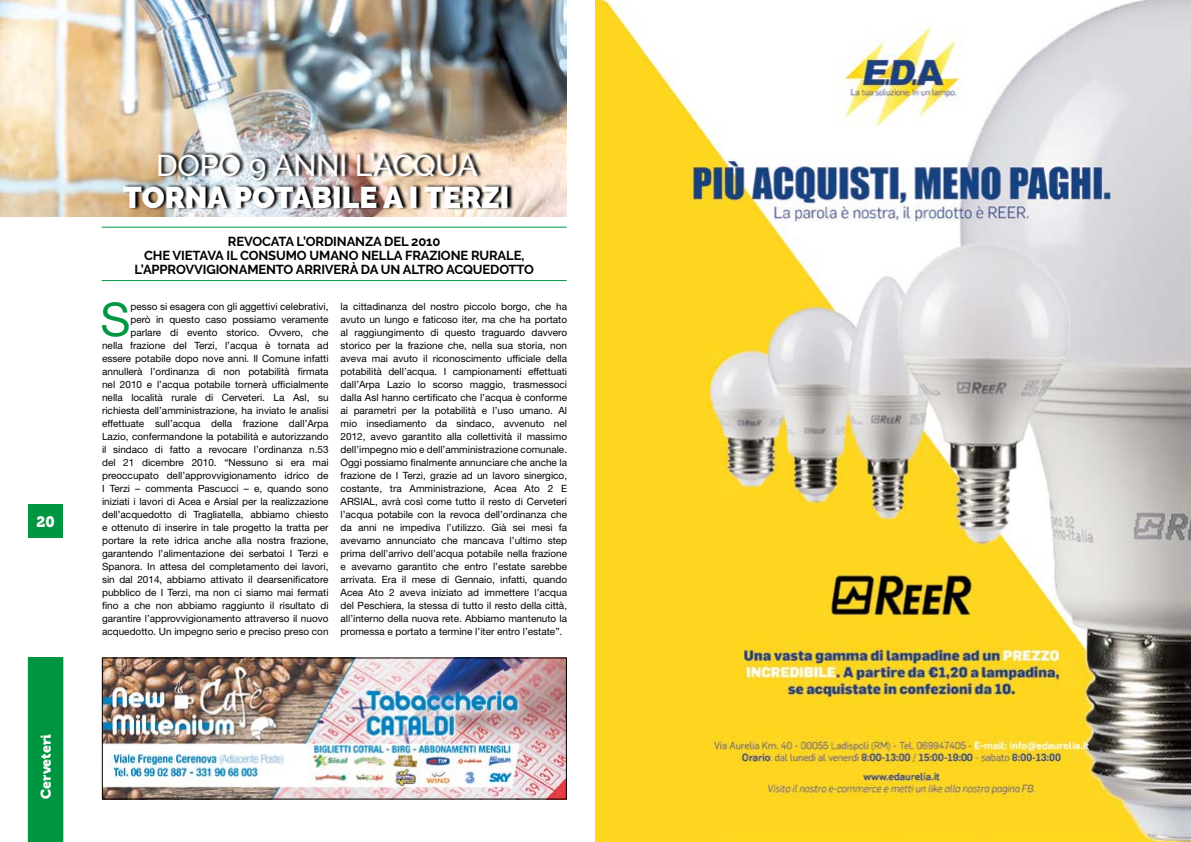
<style>
.page{position:relative;width:1191px;height:842px;background:#fff}
.page>*{position:absolute;margin:0;border:0;box-sizing:border-box;transform-origin:0 0}
.t1{font:46.4px "Helvetica Neue LT Std";color:#009641}
.t2{font:900 30px "Raleway";color:#fff}
.t3{font:500 30px "Raleway";color:#fff}
.t4{font:15px "Museo 900";color:#fff}
.t5{font:14px "Museo 900";color:#fff}
.t6{font:700 13px/14px "Raleway";letter-spacing:-.01em;color:#000;text-align:center}
.t7{font:10px/13px "Helvetica Neue LT Std";color:#000;text-align:right}
</style>
<div class="page">
<img style="left:0;top:0;width:566px;height:217px">
<img style="left:595px;top:0;width:596px;height:842px">
<div style="left:28px;top:657px;width:35px;height:185px;background:#009641"></div>
<div style="left:28px;top:505px;width:35px;height:33px;background:#009641"></div>
<hr style="left:102px;top:227px;width:465px;height:1px;background:#009641">
<hr style="left:102px;top:280px;width:465px;height:1px;background:#009641">
<img style="left:124px;top:152px;width:389px;height:59px">
<img style="left:104px;top:660px;width:460px;height:137px">
<h3 class="t4" style="left:37px;top:513px;width:20px">20</h3>
<h3 class="t5" style="left:38px;top:799px;width:66px;rotate:-90deg">Cerveteri</h3>
<h2 class="t3" style="left:156px;top:148px;width:323px">DOPO 9 ANNI L’ACQUA</h2>
<h2 class="t2" style="left:123px;top:180px;width:388px">TORNA POTABILE A I TERZI</h2>
<h3 class="t6" style="left:135px;top:234px;width:401px">REVOCATA L’ORDINANZA DEL 2010<br>CHE VIETAVA IL CONSUMO UMANO NELLA FRAZIONE RURALE,<br>L’APPROVVIGIONAMENTO ARRIVERÀ DA UN ALTRO ACQUEDOTTO</h3>
<h1 class="t1" style="left:100px;top:292px;width:32px">S</h1>
<p class="t7" style="left:102px;top:300px;width:228px">pesso si esagera con gli aggettivi celebrativi,<br>però in questo caso possiamo veramente parlare di evento storico. Ovvero, che<br>nella frazione deI Terzi, l’acqua è tornata ad essere potabile dopo nove anni. Il Comune infatti annullerà l’ordinanza di non potabilità firmata nel 2010 e l’acqua potabile tornerà ufficialmente nella località rurale di Cerveteri. La Asl, su richiesta dell’amministrazione, ha inviato le analisi effettuate sull’acqua della frazione dall’Arpa Lazio, confermandone la potabilità e autorizzando il sindaco di fatto a revocare l’ordinanza n.53 del 21 dicembre 2010. “Nessuno si era mai preoccupato dell’approvvigionamento idrico de I Terzi – commenta Pascucci – e, quando sono iniziati i lavori di Acea e Arsial per la realizzazione dell’acquedotto di Tragliatella, abbiamo chiesto e ottenuto di inserire in tale progetto la tratta per portare la rete idrica anche alla nostra frazione, garantendo l’alimentazione dei serbatoi I Terzi e Spanora. In attesa del completamento dei lavori, sin dal 2014, abbiamo attivato il dearsenificatore pubblico de I Terzi, ma non ci siamo mai fermati fino a che non abbiamo raggiunto il risultato di garantire l’approvvigionamento attraverso il nuovo acquedotto. Un impegno serio e preciso preso con</p>
<p class="t7" style="left:340px;top:300px;width:228px;text-align:justify">la cittadinanza del nostro piccolo borgo, che ha avuto un lungo e faticoso iter, ma che ha portato al raggiungimento di questo traguardo davvero storico per la frazione che, nella sua storia, non aveva mai avuto il riconoscimento ufficiale della potabilità dell’acqua. I campionamenti effettuati dall’Arpa Lazio lo scorso maggio, trasmessoci dalla Asl hanno certificato che l’acqua è conforme ai parametri per la potabilità e l’uso umano. Al mio insediamento da sindaco, avvenuto nel 2012, avevo garantito alla collettività il massimo dell’impegno mio e dell’amministrazione comunale.<br>Oggi possiamo finalmente annunciare che anche la frazione de I Terzi, grazie ad un lavoro sinergico, costante, tra Amministrazione, Acea Ato 2 E ARSIAL, avrà così come tutto il resto di Cerveteri l’acqua potabile con la revoca dell’ordinanza che da anni ne impediva l’utilizzo. Già sei mesi fa avevamo annunciato che mancava l’ultimo step prima dell’arrivo dell’acqua potabile nella frazione e avevamo garantito che entro l’estate sarebbe arrivata. Era il mese di Gennaio, infatti, quando Acea Ato 2 aveva iniziato ad immettere l’acqua del Peschiera, la stessa di tutto il resto della città, all’interno della nuova rete. Abbiamo mantenuto la promessa e portato a termine l’iter entro l’estate”.</p>
</div>
